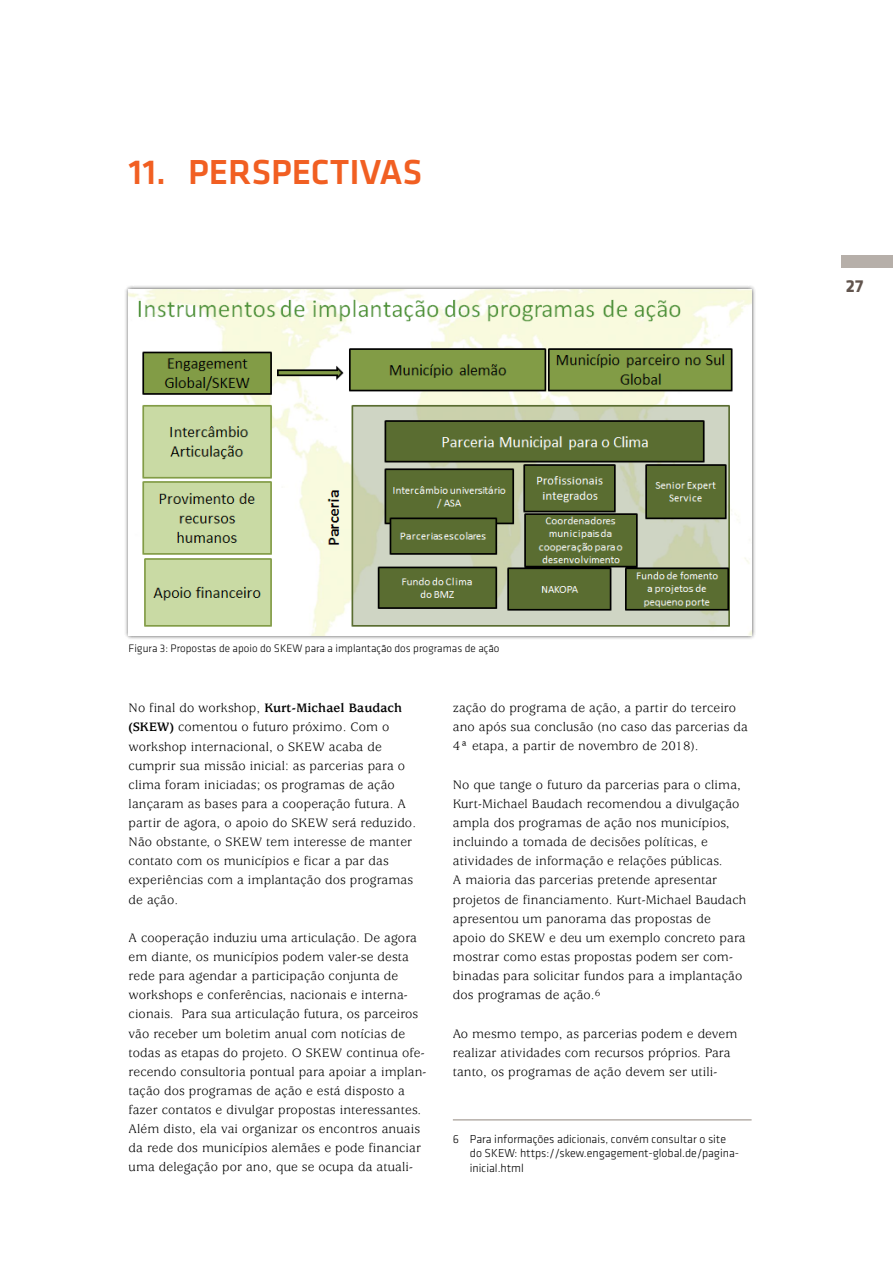
<style>
.page{position:relative;width:893px;height:1263px;background:#fff}
.page>*{position:absolute;margin:0;border:0;box-sizing:border-box;transform-origin:0 0}
.t1{font:500 36px "Klavika Basic";color:#f15f22}
.t2{font:700 18px "Klavika Basic";color:#61544d}
.t3{font:13.5px/19.2px "Usherwood Std";letter-spacing:.01em;color:#000}
.t4{font:700 13.5px "Usherwood Std";letter-spacing:.01em;color:#000}
.t5{font:300 12px/14.4px "Klavika Basic";color:#000}
.t6{font:300 11.25px "Klavika Basic";color:#000}
.s1{font-weight:400}
.s2{font-weight:700}
</style>
<div class="page">
<div style="left:842px;top:255px;width:51px;height:13px;background:#b6afa9"></div>
<hr style="left:453px;top:1119px;width:299px;height:1px;background:#b6afa9">
<div style="left:124px;top:284px;width:632px;height:356px;background:#000;opacity:.75"></div>
<img style="left:129px;top:289px;width:623px;height:347px">
<h1 class="t1" style="left:129px;top:148px;width:295px">11. PERSPECTIVAS</h1>
<h2 class="t2" style="left:846px;top:273px;width:19px">27</h2>
<p class="t6" style="left:129px;top:642px;width:372px">Figura 3: Propostas de apoio do SKEW para a implantação dos programas de ação</p>
<p class="t4" style="left:129px;top:701px;width:275px"><span class="s1">No final do workshop,</span> Kurt-Michael Baudach</p>
<p class="t3" style="left:129px;top:718px;width:289px"><span class="s2">(SKEW)</span> comentou o futuro próximo. Com o workshop internacional, o SKEW acaba de cumprir sua missão inicial: as parcerias para o clima foram iniciadas; os programas de ação lançaram as bases para a cooperação futura. A partir de agora, o apoio do SKEW será reduzido.<br>Não obstante, o SKEW tem interesse de manter contato com os municípios e ficar a par das experiências com a implantação dos programas de ação.</p>
<p class="t3" style="left:129px;top:928px;width:299px">A cooperação induziu uma articulação. De agora em diante, os municípios podem valer-se desta rede para agendar a participação conjunta de workshops e conferências, nacionais e interna&shy;cionais. Para sua articulação futura, os parceiros vão receber um boletim anual com notícias de todas as etapas do projeto. O SKEW continua ofe&shy;recendo consultoria pontual para apoiar a implan&shy;tação dos programas de ação e está disposto a fazer contatos e divulgar propostas interessantes.<br>Além disto, ela vai organizar os encontros anuais da rede dos municípios alemães e pode financiar uma delegação por ano, que se ocupa da atuali-</p>
<p class="t3" style="left:453px;top:699px;width:297px">zação do programa de ação, a partir do terceiro ano após sua conclusão (no caso das parcerias da<br>4ª etapa, a partir de novembro de 2018).</p>
<p class="t3" style="left:453px;top:775px;width:295px">No que tange o futuro da parcerias para o clima, Kurt-Michael Baudach recomendou a divulgação ampla dos programas de ação nos municípios, incluindo a tomada de decisões políticas, e atividades de informação e relações públicas.<br>A maioria das parcerias pretende apresentar projetos de financiamento. Kurt-Michael Baudach apresentou um panorama das propostas de apoio do SKEW e deu um exemplo concreto para mostrar como estas propostas podem ser com&shy;binadas para solicitar fundos para a implantação dos programas de ação.<sup>6</sup></p>
<p class="t3" style="left:453px;top:1024px;width:286px">Ao mesmo tempo, as parcerias podem e devem realizar atividades com recursos próprios. Para tanto, os programas de ação devem ser utili-</p>
<p class="t5" style="left:470px;top:1131px;width:271px;text-indent:-17px">6 Para informações adicionais, convém consultar o site do SKEW: https://skew.engagement-global.de/pagina&shy;inicial.html</p>
</div>
